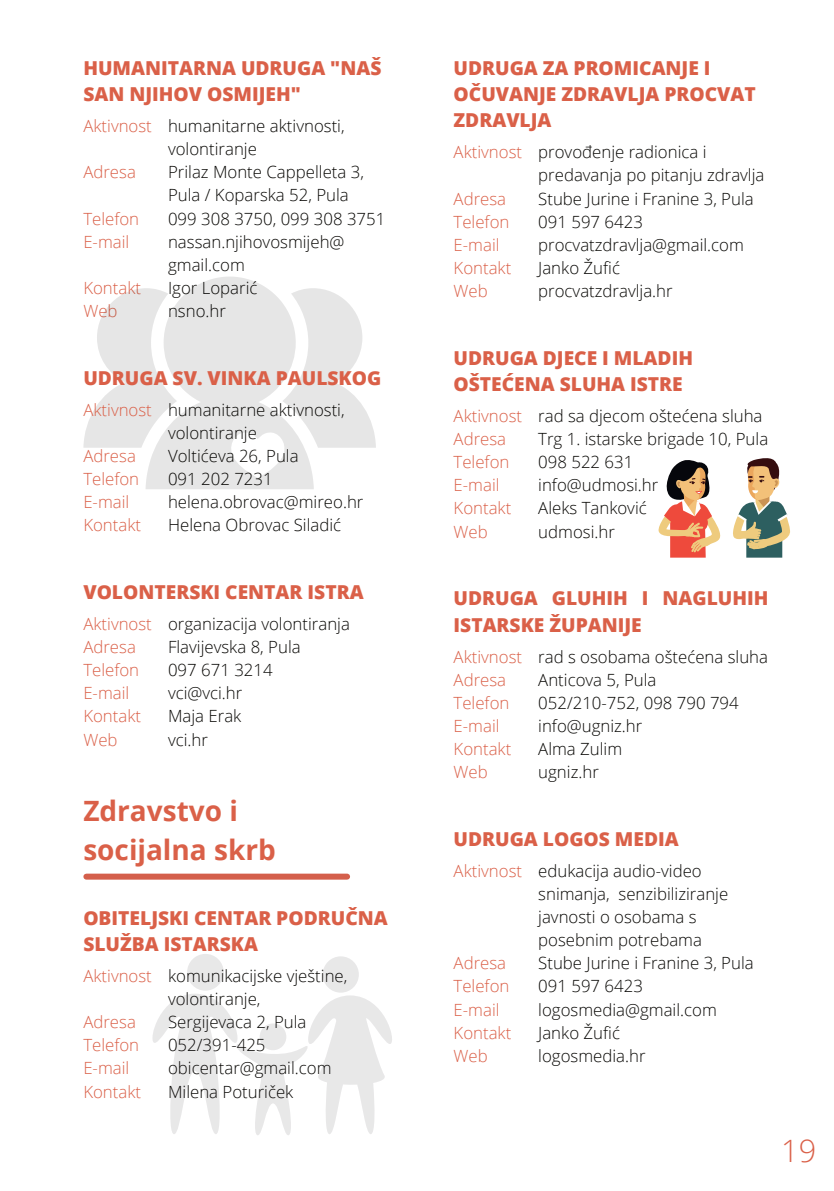
<style>
.page{position:relative;width:834px;height:1191px;background:#fff}
.page>*{position:absolute;margin:0;border:0;box-sizing:border-box;transform-origin:0 0}
.t1{font:300 30.8px "Open Sans";color:#da6048}
.t2{font:700 28px/39px "Open Sans";color:#da6048}
.t3{font:800 19.2px/26.2px "Open Sans";color:#da6048}
.t4{font:300 16.8px/23.2px "Open Sans";color:#080704}
.t5{font:300 16.8px/23.2px "Open Sans";color:#da6048}
</style>
<div class="page">
<svg style="left:83px;top:277px;width:293px;height:212px"></svg>
<div style="left:86px;top:874px;width:261px;height:6px;background:#d45f4b"></div>
<div style="left:187px;top:954px;width:37px;height:37px;background:#e8e8e8;border-radius:50%"></div>
<div style="left:323px;top:956px;width:36px;height:37px;background:#e8e8e8;border-radius:50%"></div>
<svg style="left:152px;top:994px;width:240px;height:141px"></svg>
<svg style="left:658px;top:460px;width:63px;height:98px"></svg>
<svg style="left:733px;top:458px;width:57px;height:100px"></svg>
<p class="t3" style="left:83px;top:54px;width:299px">HUMANITARNA UDRUGA "NAŠ<br>SAN NJIHOV OSMIJEH"</p>
<p class="t5" style="left:83px;top:114px;width:70px">Aktivnost</p>
<p class="t5" style="left:83px;top:160px;width:54px">Adresa</p>
<p class="t5" style="left:83px;top:206px;width:57px">Telefon<br>E-mail</p>
<p class="t5" style="left:83px;top:276px;width:59px">Kontakt<br>Web</p>
<p class="t4" style="left:168px;top:114px;width:219px">humanitarne aktivnosti, volontiranje<br>Prilaz Monte Cappelleta 3,<br>Pula / Koparska 52, Pula<br>099 308 3750, 099 308 3751 nassan.njihovosmijeh@ gmail.com<br>Igor Loparić<br>nsno.hr</p>
<p class="t3" style="left:83px;top:364px;width:299px">UDRUGA SV. VINKA PAULSKOG</p>
<p class="t5" style="left:83px;top:398px;width:70px">Aktivnost</p>
<p class="t5" style="left:83px;top:444px;width:59px">Adresa<br>Telefon<br>E-mail<br>Kontakt</p>
<p class="t4" style="left:168px;top:398px;width:197px">humanitarne aktivnosti, volontiranje<br>Voltićeva 26, Pula<br>091 202 7231 helena.obrovac@mireo.hr<br>Helena Obrovac Siladić</p>
<p class="t3" style="left:83px;top:578px;width:282px">VOLONTERSKI CENTAR ISTRA</p>
<p class="t5" style="left:83px;top:612px;width:70px">Aktivnost<br>Adresa<br>Telefon<br>E-mail<br>Kontakt<br>Web</p>
<p class="t4" style="left:168px;top:612px;width:183px">organizacija volontiranja<br>Flavijevska 8, Pula<br>097 671 3214 vci@vci.hr<br>Maja Erak<br>vci.hr</p>
<h2 class="t2" style="left:83px;top:791px;width:194px">Zdravstvo i socijalna skrb</h2>
<p class="t3" style="left:83px;top:904px;width:306px">OBITELJSKI CENTAR PODRUČNA<br>SLUŽBA ISTARSKA</p>
<p class="t5" style="left:83px;top:964px;width:70px">Aktivnost</p>
<p class="t5" style="left:83px;top:1010px;width:59px">Adresa<br>Telefon<br>E-mail<br>Kontakt</p>
<p class="t4" style="left:168px;top:964px;width:181px">komunikacijske vještine, volontiranje,<br>Sergijevaca 2, Pula<br>052/391-425 obicentar@gmail.com<br>Milena Poturiček</p>
<p class="t3" style="left:453px;top:54px;width:304px">UDRUGA ZA PROMICANJE I<br>OČUVANJE ZDRAVLJA PROCVAT<br>ZDRAVLJA</p>
<p class="t5" style="left:453px;top:140px;width:70px">Aktivnost</p>
<p class="t5" style="left:453px;top:186px;width:59px">Adresa<br>Telefon<br>E-mail<br>Kontakt<br>Web</p>
<p class="t4" style="left:538px;top:140px;width:228px">provođenje radionica i predavanja po pitanju zdravlja<br>Stube Jurine i Franine 3, Pula<br>091 597 6423 procvatzdravlja@gmail.com<br>Janko Žufić<br>procvatzdravlja.hr</p>
<p class="t3" style="left:453px;top:344px;width:241px">UDRUGA DJECE I MLADIH<br>OŠTEĆENA SLUHA ISTRE</p>
<p class="t5" style="left:453px;top:404px;width:70px">Aktivnost<br>Adresa<br>Telefon<br>E-mail<br>Kontakt<br>Web</p>
<p class="t4" style="left:538px;top:404px;width:231px">rad sa djecom oštećena sluha<br>Trg 1. istarske brigade 10, Pula<br>098 522 631<br>info@udmosi.hr<br>Aleks Tanković<br>udmosi.hr</p>
<p class="t3" style="left:453px;top:584px;width:316px">UDRUGA GLUHIH I NAGLUHIH<br>ISTARSKE ŽUPANIJE</p>
<p class="t5" style="left:453px;top:645px;width:70px">Aktivnost<br>Adresa<br>Telefon<br>E-mail<br>Kontakt<br>Web</p>
<p class="t4" style="left:538px;top:645px;width:231px">rad s osobama oštećena sluha<br>Anticova 5, Pula<br>052/210-752, 098 790 794 info@ugniz.hr<br>Alma Zulim<br>ugniz.hr</p>
<p class="t3" style="left:453px;top:825px;width:227px">UDRUGA LOGOS MEDIA</p>
<p class="t5" style="left:453px;top:859px;width:70px">Aktivnost</p>
<p class="t4" style="left:538px;top:859px;width:217px">edukacija audio-video snimanja, senzibiliziranje javnosti o osobama s posebnim potrebama<br>Stube Jurine i Franine 3, Pula<br>091 597 6423 logosmedia@gmail.com<br>Janko Žufić<br>logosmedia.hr</p>
<p class="t5" style="left:453px;top:951px;width:59px">Adresa<br>Telefon<br>E-mail<br>Kontakt<br>Web</p>
<h1 class="t1" style="left:781px;top:1130px;width:37px">19</h1>
</div>
